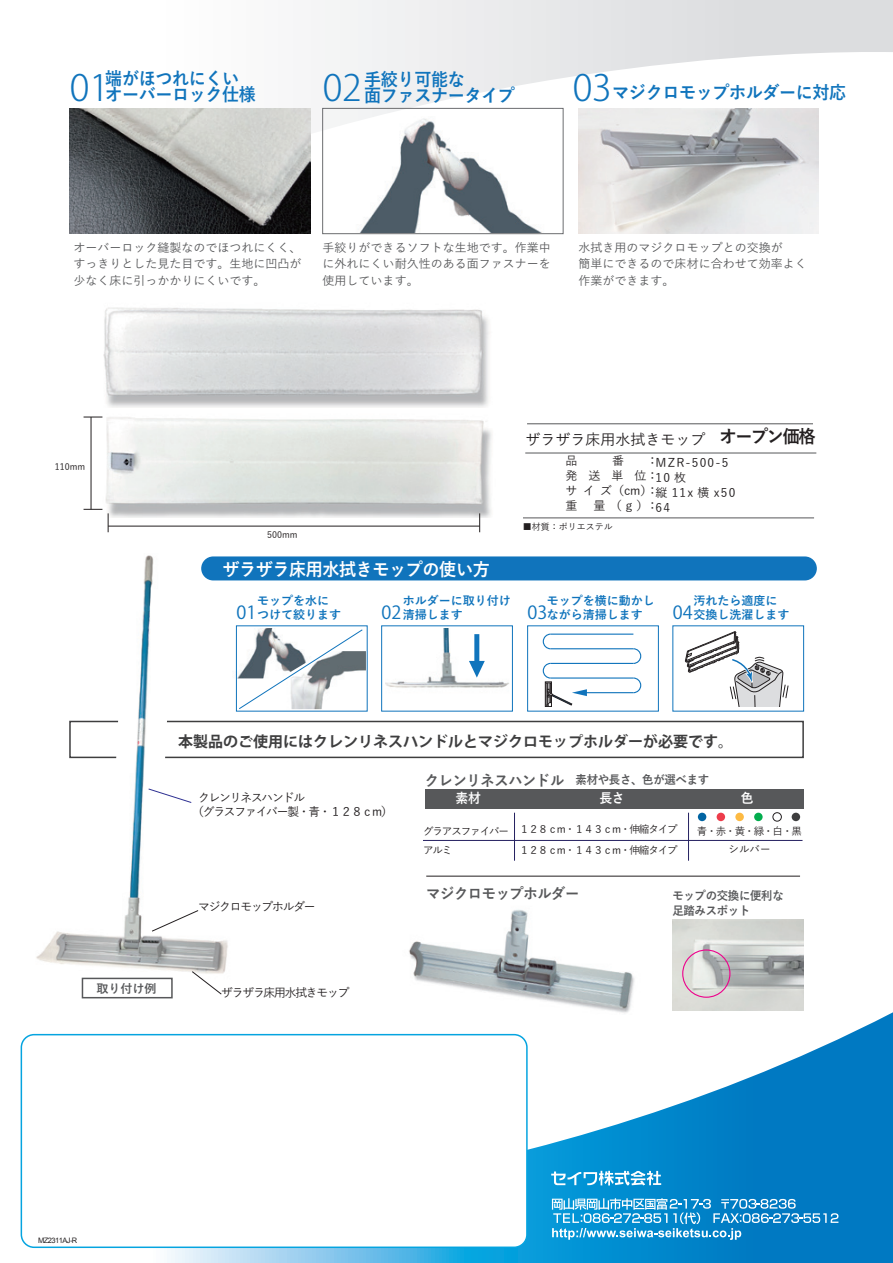
<style>
.page{position:relative;width:893px;height:1263px;background:#fff}
.page>*{position:absolute;margin:0;border:0;box-sizing:border-box;transform-origin:0 0}
.t1{font:300 36px "Koz Go Pr 6 N";color:#1074bc}
.t2{font:700 18px/16.5px "Yu Go";letter-spacing:-.025em;color:#1074bc;scale:.95 1}
.t3{font:700 18px "Yu Go";letter-spacing:-.025em;color:#fff;scale:.95 1}
.t4{font:18px "Koz Go Pr 6 N";color:#1074bc}
.t5{font:700 15px "Koz Go Pr 6 N";color:#3e3e3f}
.t6{font:700 15px "Yu Go";letter-spacing:-.025em;color:#57585a;scale:.95 1}
.t7{font:500 15px "Yu Go";color:#231f20}
.t8{font:700 13.5px "Yu Go";color:#fff;scale:.95 1}
.t9{font:500 12px/16.5px "Yu Go";color:#57585a;text-align:justify}
.t10{font:500 12px/15px "Yu Go";letter-spacing:-.1em;color:#231f20;text-align:justify}
.t11{font:700 12px/13.5px "Yu Go";color:#1074bc}
.t12{font:700 12px/15px "Yu Go";letter-spacing:-.025em;color:#57585a;scale:.95 1}
.t13{font:500 12px/15px "Yu Go";letter-spacing:.1em;color:#231f20}
.t14{font:700 12px "Yu Go";letter-spacing:-.025em;color:#57585a}
.t15{font:500 10.5px/19.5px "Yu Go";letter-spacing:-.1em;color:#231f20}
.t16{font:500 9px "Yu Go";color:#231f20}
.t17{font:7.5px "Arial";letter-spacing:-.075em;color:#231f20}
.s1{font-weight:700;font-size:18px}
.s2{font-family:"Koz Go Pr 6 N";font-weight:400;font-size:18px}
</style>
<div class="page">
<div style="left:698px;top:813px;width:8px;height:8px;background:#0164a2;border-radius:50%"></div>
<div style="left:717px;top:813px;width:8px;height:8px;background:#ed3c4b;border-radius:50%"></div>
<div style="left:735px;top:813px;width:9px;height:8px;background:#fdba43;border-radius:50%"></div>
<div style="left:754px;top:813px;width:9px;height:8px;background:#03ad4e;border-radius:50%"></div>
<div style="left:773px;top:812px;width:9px;height:9px;border:1px solid #231f20;border-radius:50%"></div>
<div style="left:792px;top:813px;width:8px;height:8px;background:#3e3e3f;border-radius:50%"></div>
<img style="left:36px;top:555px;width:234px;height:433px">
<img style="left:672px;top:919px;width:131px;height:91px">
<div style="left:682px;top:949px;width:48px;height:49px;border:1px solid #ed028c;border-radius:50%"></div>
<img style="left:90px;top:307px;width:400px;height:169px">
<img style="left:409px;top:909px;width:226px;height:103px">
<img style="left:102px;top:408px;width:390px;height:109px">
<img style="left:386px;top:628px;width:124px;height:93px">
<img style="left:363px;top:651px;width:2px;height:20px">
<img style="left:229px;top:628px;width:44px;height:50px">
<svg style="left:239px;top:629px;width:124px;height:80px"></svg>
<svg style="left:469px;top:634px;width:16px;height:44px"></svg>
<hr style="left:551px;top:634px;width:82px;height:1px;background:#1074bc">
<svg style="left:685px;top:625px;width:103px;height:82px"></svg>
<hr style="left:551px;top:648px;width:82px;height:1px;background:#1074bc">
<svg style="left:542px;top:633px;width:10px;height:17px"></svg>
<hr style="left:551px;top:663px;width:82px;height:1px;background:#1074bc">
<svg style="left:632px;top:648px;width:10px;height:16px"></svg>
<hr style="left:551px;top:677px;width:82px;height:2px;background:#1074bc">
<hr style="left:583px;top:692px;width:50px;height:1px;background:#1074bc">
<svg style="left:632px;top:677px;width:10px;height:17px"></svg>
<div style="left:545px;top:682px;width:7px;height:25px;border:1px solid #231f20"></div>
<svg style="left:542px;top:662px;width:45px;height:44px"></svg>
<svg style="left:20px;top:1012px;width:873px;height:251px"></svg>
<svg style="left:552px;top:1198px;width:286px;height:42px"></svg>
<svg style="left:551px;top:1171px;width:110px;height:14px"></svg>
<svg style="left:69px;top:0;width:824px;height:235px"></svg>
<div style="left:21px;top:1035px;width:506px;height:212px;background:#fff;border-radius:13px"></div>
<div style="left:21px;top:1034px;width:507px;height:214px;border:2px solid #05a4e0;border-radius:13px"></div>
<div style="left:82px;top:978px;width:91px;height:20px;border:2px solid #57585a"></div>
<div style="left:201px;top:556px;width:616px;height:24px;background:#1074bc;border-radius:12px"></div>
<div style="left:425px;top:789px;width:378px;height:19px;background:#57585a"></div>
<svg style="left:148px;top:788px;width:44px;height:15px"></svg>
<hr style="left:423px;top:840px;width:379px;height:1px;background:#252161">
<hr style="left:514px;top:813px;width:1px;height:48px;background:#252161">
<hr style="left:688px;top:813px;width:1px;height:48px;background:#252161">
<img style="left:70px;top:108px;width:240px;height:126px">
<div style="left:322px;top:108px;width:241px;height:126px;border:1px solid #6c6d70"></div>
<hr style="left:523px;top:517px;width:291px;height:1px;background:#57585a">
<hr style="left:527px;top:423px;width:286px;height:1px;background:#57585a">
<hr style="left:525px;top:453px;width:291px;height:1px;background:#57585a">
<hr style="left:426px;top:876px;width:374px;height:1px;background:#231f20">
<hr style="left:108px;top:526px;width:372px;height:1px;background:#231f20">
<div style="left:381px;top:626px;width:132px;height:85px;border:1px solid #1074bc"></div>
<div style="left:527px;top:626px;width:132px;height:85px;border:1px solid #1074bc"></div>
<svg style="left:151px;top:909px;width:48px;height:23px"></svg>
<svg style="left:108px;top:513px;width:1px;height:19px"></svg>
<svg style="left:479px;top:513px;width:1px;height:19px"></svg>
<svg style="left:84px;top:509px;width:18px;height:1px"></svg>
<svg style="left:84px;top:417px;width:18px;height:1px"></svg>
<hr style="left:91px;top:417px;width:1px;height:92px;background:#231f20">
<svg style="left:191px;top:970px;width:31px;height:25px"></svg>
<div style="left:151px;top:721px;width:653px;height:37px;border:2px solid #3e3e3f"></div>
<svg style="left:145px;top:693px;width:23px;height:80px"></svg>
<div style="left:69px;top:721px;width:63px;height:37px;border:2px solid #3e3e3f"></div>
<svg style="left:115px;top:693px;width:23px;height:80px"></svg>
<h2 class="t2" style="left:105px;top:70px;width:160px">端がほつれにくいオーバーロック仕様</h2>
<h2 class="t2" style="left:364px;top:71px;width:160px">手絞り可能な<br>面ファスナータイプ</h2>
<h1 class="t1" style="left:70px;top:67px;width:41px">01</h1>
<h1 class="t1" style="left:323px;top:67px;width:41px">02</h1>
<h1 class="t1" style="left:573px;top:67px;width:41px">03</h1>
<h2 class="t2" style="left:612px;top:85px;width:248px">マジクロモップホルダーに対応</h2>
<p class="t9" style="left:73px;top:238px;width:230px">オーバーロック縫製なのでほつれにくく、すっきりとした見た目です。生地に凹凸が少なく床に引っかかりにくいです。</p>
<p class="t9" style="left:323px;top:238px;width:230px">手絞りができるソフトな生地です。作業中に外れにくい耐久性のある面ファスナーを使用しています。</p>
<p class="t9" style="left:579px;top:238px;width:229px;text-align:left">水拭き用のマジクロモップとの交換が<br>簡単にできるので床材に合わせて効率よく作業ができます。</p>
<p class="t16" style="left:55px;top:458px;width:32px">110mm</p>
<p class="t16" style="left:267px;top:526px;width:32px">500mm</p>
<p class="t7" style="left:526px;top:425px;width:292px">ザラザラ床用水拭きモップ <span class="s1">オープン価格</span></p>
<p class="t10" style="left:565px;top:452px;width:13px">品</p>
<p class="t10" style="left:612px;top:452px;width:13px">番</p>
<p class="t10" style="left:565px;top:452px;width:95px;text-indent:81px">：発送単位：サイズ（cm）：重</p>
<p class="t13" style="left:656px;top:454px;width:81px">MZR-500-5<br>10 枚<br>縦 11x 横 x50<br>64</p>
<p class="t10" style="left:594px;top:497px;width:66px">量（g）：</p>
<p class="t16" style="left:523px;top:519px;width:91px">■材質：ポリエステル</p>
<h2 class="t3" style="left:223px;top:559px;width:283px">ザラザラ床用水拭きモップの使い方</h2>
<p class="t11" style="left:257px;top:594px;width:85px">モップを水につけて絞ります</p>
<p class="t11" style="left:403px;top:594px;width:109px">ホルダーに取り付け清掃します</p>
<p class="t11" style="left:547px;top:594px;width:109px">モップを横に動かしながら清掃します</p>
<p class="t11" style="left:693px;top:594px;width:85px">汚れたら適度に</p>
<h2 class="t4" style="left:236px;top:602px;width:21px">01</h2>
<h2 class="t4" style="left:382px;top:602px;width:21px">02</h2>
<h2 class="t4" style="left:528px;top:602px;width:21px">03</h2>
<p class="t11" style="left:673px;top:608px;width:118px"><span class="s2">04</span>交換し洗濯します</p>
<p class="t5" style="left:178px;top:732px;width:556px">本製品のご使用にはクレンリネスハンドルとマジクロモップホルダーが必要です。</p>
<p class="t10" style="left:198px;top:789px;width:109px">クレンリネスハンドル</p>
<p class="t10" style="left:192px;top:802px;width:202px">（グラスファイバー製・青・１２８ｃm）</p>
<p class="t10" style="left:198px;top:897px;width:119px">マジクロモップホルダー</p>
<p class="t14" style="left:96px;top:981px;width:61px">取り付け例</p>
<p class="t10" style="left:221px;top:984px;width:130px">ザラザラ床用水拭きモップ</p>
<p class="t6" style="left:425px;top:772px;width:148px">クレンリネスハンドル</p>
<p class="t12" style="left:576px;top:773px;width:142px">素材や長さ、色が選べます</p>
<p class="t8" style="left:456px;top:790px;width:28px">素材</p>
<p class="t8" style="left:599px;top:790px;width:28px">長さ</p>
<p class="t8" style="left:741px;top:790px;width:15px">色</p>
<p class="t15" style="left:423px;top:820px;width:88px">グラアスファイバーアルミ</p>
<p class="t15" style="left:519px;top:817px;width:160px;line-height:21px">１２８ｃm・１４３ｃm・伸縮タイプ<br>１２８ｃm・１４３ｃm・伸縮タイプ</p>
<p class="t15" style="left:697px;top:820px;width:106px;line-height:18px;text-align:center">青・赤・黄・緑・白・黒シルバー</p>
<p class="t6" style="left:426px;top:885px;width:163px">マジクロモップホルダー</p>
<p class="t12" style="left:672px;top:888px;width:119px">モップの交換に便利な足踏みスポット</p>
<p class="t17" style="left:38px;top:1235px;width:41px">MZ2311AJ-R</p>
</div>
